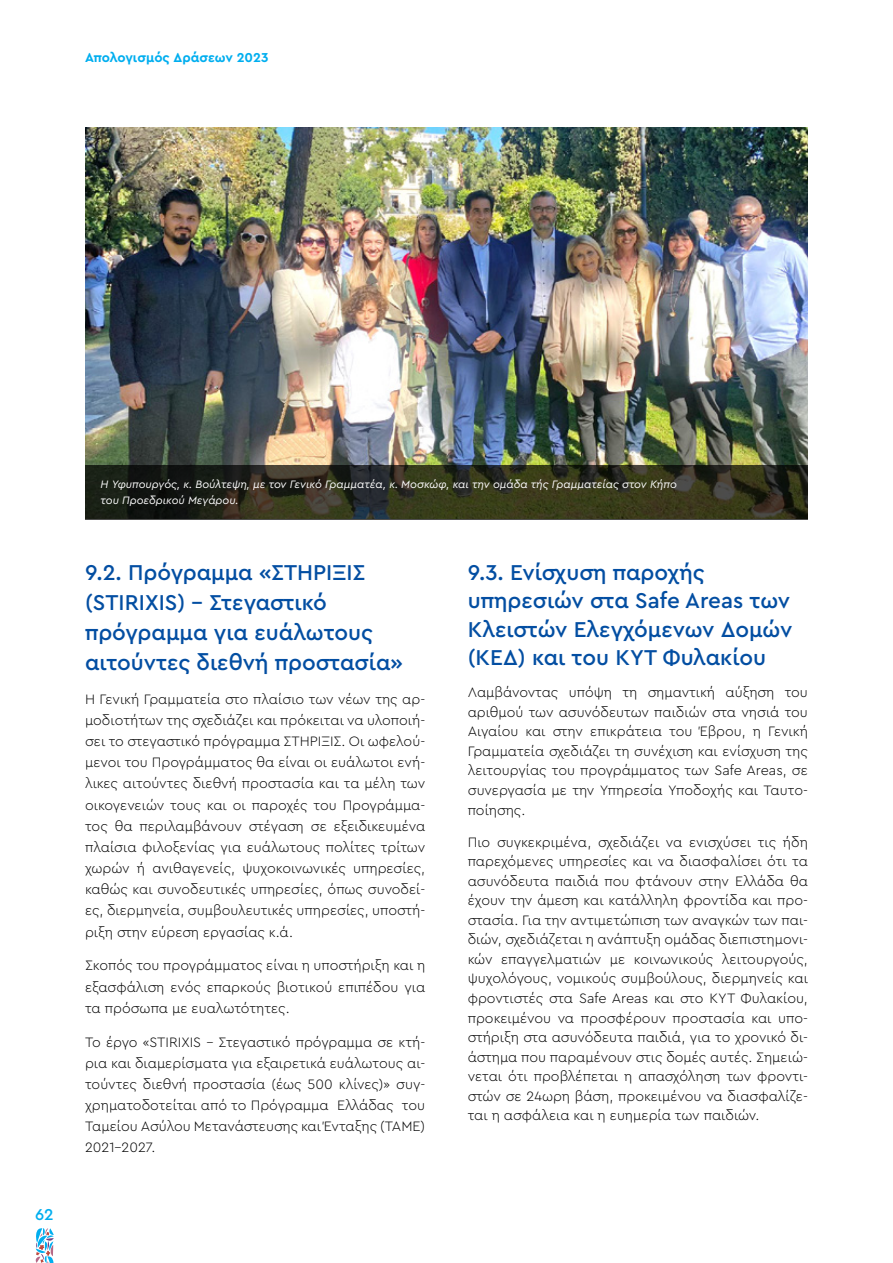
<style>
.page{position:relative;width:893px;height:1263px;background:#fff}
.page>*{position:absolute;margin:0;border:0;box-sizing:border-box;transform-origin:0 0}
.t1{font:500 22.5px/30.2px "Cera Pro";color:#034ea2}
.t2{font:500 16.5px "Cera Pro";color:#00aeef}
.t3{font:300 14.25px/19.5px "Cera Pro";color:#000;text-align:justify}
.t4{font:700 13.5px "Cera Pro";color:#00aeef}
.t5{font:italic 11.25px/16.5px "Cera Pro";color:#fff}
</style>
<div class="page">
<svg style="left:36px;top:1228px;width:18px;height:35px"></svg>
<img style="left:85px;top:128px;width:723px;height:337px">
<svg style="left:85px;top:465px;width:723px;height:54px;background:#2c2e1c"></svg>
<p class="t4" style="left:85px;top:48px;width:185px">Απολογισμός Δράσεων 2023</p>
<p class="t2" style="left:35px;top:1203px;width:20px">62</p>
<p class="t5" style="left:101px;top:475px;width:578px">Η Υφυπουργός, κ. Βούλτεψη, με τον Γενικό Γραμματέα, κ. Μοσκώφ, και την ομάδα τής Γραμματείας στον Κήπο του Προεδρικού Μεγάρου.</p>
<h1 class="t1" style="left:85px;top:556px;width:319px">9.2. Πρόγραμμα «ΣΤΗΡΙΞΙΣ (STIRIXIS) - Στεγαστικό πρόγραμμα για ευάλωτους αιτούντες διεθνή προστασία»</h1>
<p class="t3" style="left:85px;top:688px;width:342px;line-height:21.1px">Η Γενική Γραμματεία στο πλαίσιο των νέων της αρ&shy;μοδιοτήτων της σχεδιάζει και πρόκειται να υλοποιή&shy;σει το στεγαστικό πρόγραμμα ΣΤΗΡΙΞΙΣ. Οι ωφελού&shy;μενοι του Προγράμματος θα είναι οι ευάλωτοι ενή&shy;λικες αιτούντες διεθνή προστασία και τα μέλη των οικογενειών τους και οι παροχές του Προγράμμα&shy;τος θα περιλαμβάνουν στέγαση σε εξειδικευμένα πλαίσια φιλοξενίας για ευάλωτους πολίτες τρίτων χωρών ή ανιθαγενείς, ψυχοκοινωνικές υπηρεσίες, καθώς και συνοδευτικές υπηρεσίες, όπως συνοδεί&shy;ες, διερμηνεία, συμβουλευτικές υπηρεσίες, υποστή&shy;ριξη στην εύρεση εργασίας κ.ά.</p>
<p class="t3" style="left:85px;top:954px;width:342px;line-height:21.1px">Σκοπός του προγράμματος είναι η υποστήριξη και η εξασφάλιση ενός επαρκούς βιοτικού επιπέδου για τα πρόσωπα με ευαλωτότητες.</p>
<p class="t3" style="left:85px;top:1031px;width:342px;line-height:21.1px">Το έργο «STIRIXIS - Στεγαστικό πρόγραμμα σε κτή&shy;ρια και διαμερίσματα για εξαιρετικά ευάλωτους αι&shy;τούντες διεθνή προστασία (έως 500 κλίνες)» συγ&shy;χρηματοδοτείται από το Πρόγραμμα Ελλάδας του Ταμείου Ασύλου Μετανάστευσης και Ένταξης (ΤΑΜΕ)<br>2021-2027.</p>
<h1 class="t1" style="left:468px;top:557px;width:326px;line-height:28.5px">9.3. Ενίσχυση παροχής υπηρεσιών στα Safe Areas των<br>Κλειστών Ελεγχόμενων Δομών (ΚΕΔ) και του ΚΥΤ Φυλακίου</h1>
<p class="t3" style="left:468px;top:682px;width:342px">Λαμβάνοντας υπόψη τη σημαντική αύξηση του αριθμού των ασυνόδευτων παιδιών στα νησιά του Αιγαίου και στην επικράτεια του Έβρου, η Γενική Γραμματεία σχεδιάζει τη συνέχιση και ενίσχυση της λειτουργίας του προγράμματος των Safe Areas, σε συνεργασία με την Υπηρεσία Υποδοχής και Ταυτο&shy;ποίησης.</p>
<p class="t3" style="left:468px;top:832px;width:342px">Πιο συγκεκριμένα, σχεδιάζει να ενισχύσει τις ήδη παρεχόμενες υπηρεσίες και να διασφαλίσει ότι τα ασυνόδευτα παιδιά που φτάνουν στην Ελλάδα θα έχουν την άμεση και κατάλληλη φροντίδα και προ&shy;στασία. Για την αντιμετώπιση των αναγκών των παι&shy;διών, σχεδιάζεται η ανάπτυξη ομάδας διεπιστημονι&shy;κών επαγγελματιών με κοινωνικούς λειτουργούς, ψυχολόγους, νομικούς συμβούλους, διερμηνείς και φροντιστές στα Safe Areas και στο KYT Φυλακίου, προκειμένου να προσφέρουν προστασία και υπο&shy;στήριξη στα ασυνόδευτα παιδιά, για το χρονικό δι&shy;άστημα που παραμένουν στις δομές αυτές. Σημειώ&shy;νεται ότι προβλέπεται η απασχόληση των φροντι&shy;στών σε 24ωρη βάση, προκειμένου να διασφαλίζε&shy;ται η ασφάλεια και η ευημερία των παιδιών.</p>
</div>
